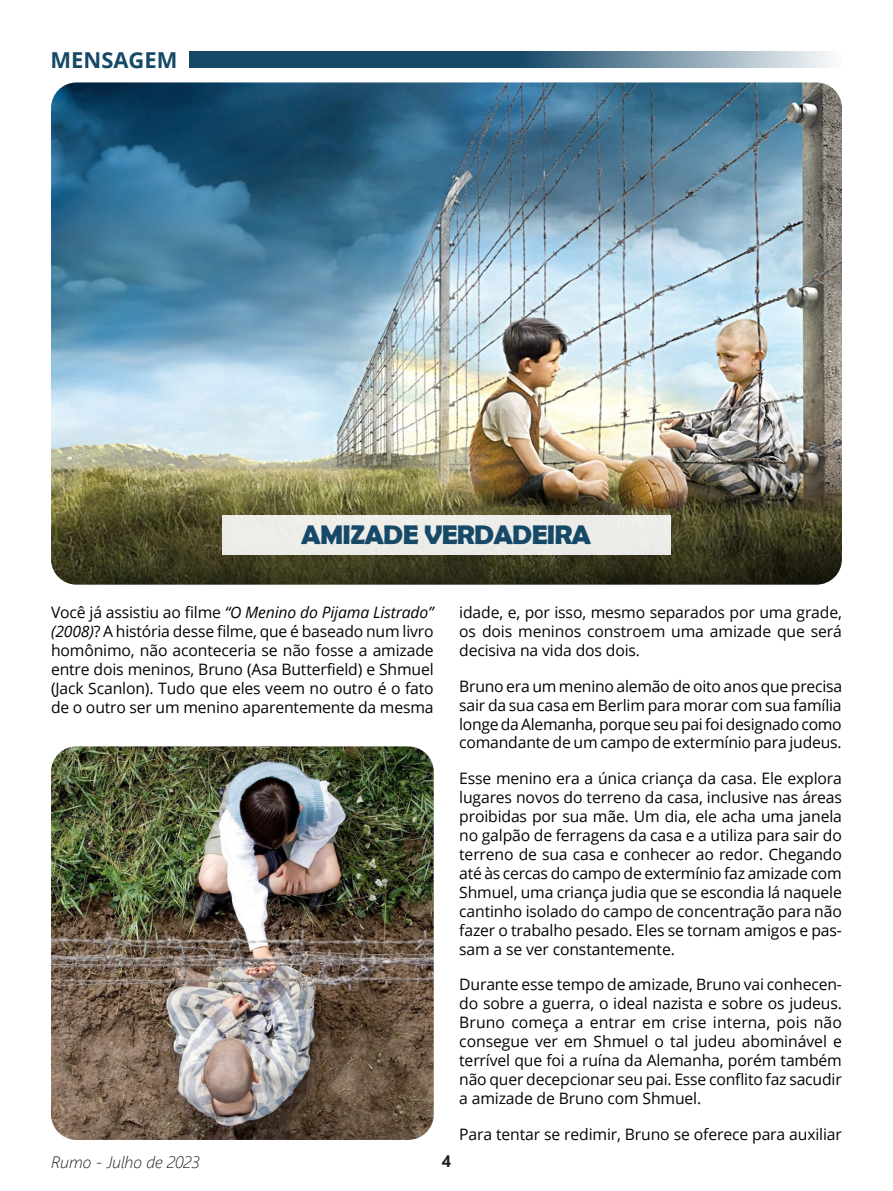
<style>
.page{position:relative;width:893px;height:1191px;background:#fff}
.page>*{position:absolute;margin:0;border:0;box-sizing:border-box;transform-origin:0 0}
._2016_texto{font:700 27px "Berlin Sans FB Demi";letter-spacing:-.03em;color:#164968;scale:1.05 1}
._2016_texto-2{font:700 21.9px "Open Sans";color:#164968}
.t1{font:italic 300 16.5px "Segoe UI";color:#231f20}
.t2{font:700 16.5px "Segoe UI";color:#231f20}
._2016_texto-3{font:15.75px/18.9px "Open Sans";letter-spacing:-.01em;color:#040503;text-align:justify}
.s1{font-style:italic}
</style>
<div class="page">
<svg style="left:190px;top:51px;width:641px;height:17px;background:#4c738b"></svg>
<img style="left:51px;top:82px;width:791px;height:502px">
<img style="left:51px;top:746px;width:383px;height:394px">
<div style="left:222px;top:515px;width:448px;height:39px;background:#edece9"></div>
<p class="_2016_texto-2" style="left:51px;top:44px;width:128px">MENSAGEM</p>
<p class="_2016_texto" style="left:301px;top:519px;width:278px">AMIZADE VERDADEIRA</p>
<p class="_2016_texto-3" style="left:51px;top:602px;width:384px">Você já assistiu ao filme <span class="s1">“O Menino do Pijama Listrado” (2008)</span>? A história desse filme, que é baseado num livro homônimo, não aconteceria se não fosse a amizade entre dois meninos, Bruno (Asa Butterfield) e Shmuel (Jack Scanlon). Tudo que eles veem no outro é o fato de o outro ser um menino aparentemente da mesma</p>
<p class="_2016_texto-3" style="left:459px;top:602px;width:384px">idade, e, por isso, mesmo separados por uma grade, os dois meninos constroem uma amizade que será decisiva na vida dos dois.</p>
<p class="_2016_texto-3" style="left:459px;top:676px;width:384px">Bruno era um menino alemão de oito anos que precisa sair da sua casa em Berlim para morar com sua família longe da Alemanha, porque seu pai foi designado como comandante de um campo de extermínio para judeus.</p>
<p class="_2016_texto-3" style="left:459px;top:769px;width:384px">Esse menino era a única criança da casa. Ele explora lugares novos do terreno da casa, inclusive nas áreas proibidas por sua mãe. Um dia, ele acha uma janela no galpão de ferragens da casa e a utiliza para sair do terreno de sua casa e conhecer ao redor. Chegando até às cercas do campo de extermínio faz amizade com Shmuel, uma criança judia que se escondia lá naquele cantinho isolado do campo de concentração para não fazer o trabalho pesado. Eles se tornam amigos e pas&shy;sam a se ver constantemente.</p>
<p class="_2016_texto-3" style="left:459px;top:975px;width:384px">Durante esse tempo de amizade, Bruno vai conhecen&shy;do sobre a guerra, o ideal nazista e sobre os judeus.<br>Bruno começa a entrar em crise interna, pois não consegue ver em Shmuel o tal judeu abominável e terrível que foi a ruína da Alemanha, porém também não quer decepcionar seu pai. Esse conflito faz sacudir a amizade de Bruno com Shmuel.</p>
<p class="_2016_texto-3" style="left:459px;top:1124px;width:384px">Para tentar se redimir, Bruno se oferece para auxiliar</p>
<p class="t1" style="left:51px;top:1146px;width:150px">Rumo - Julho de 2023</p>
<p class="t2" style="left:442px;top:1145px;width:11px">4</p>
</div>
